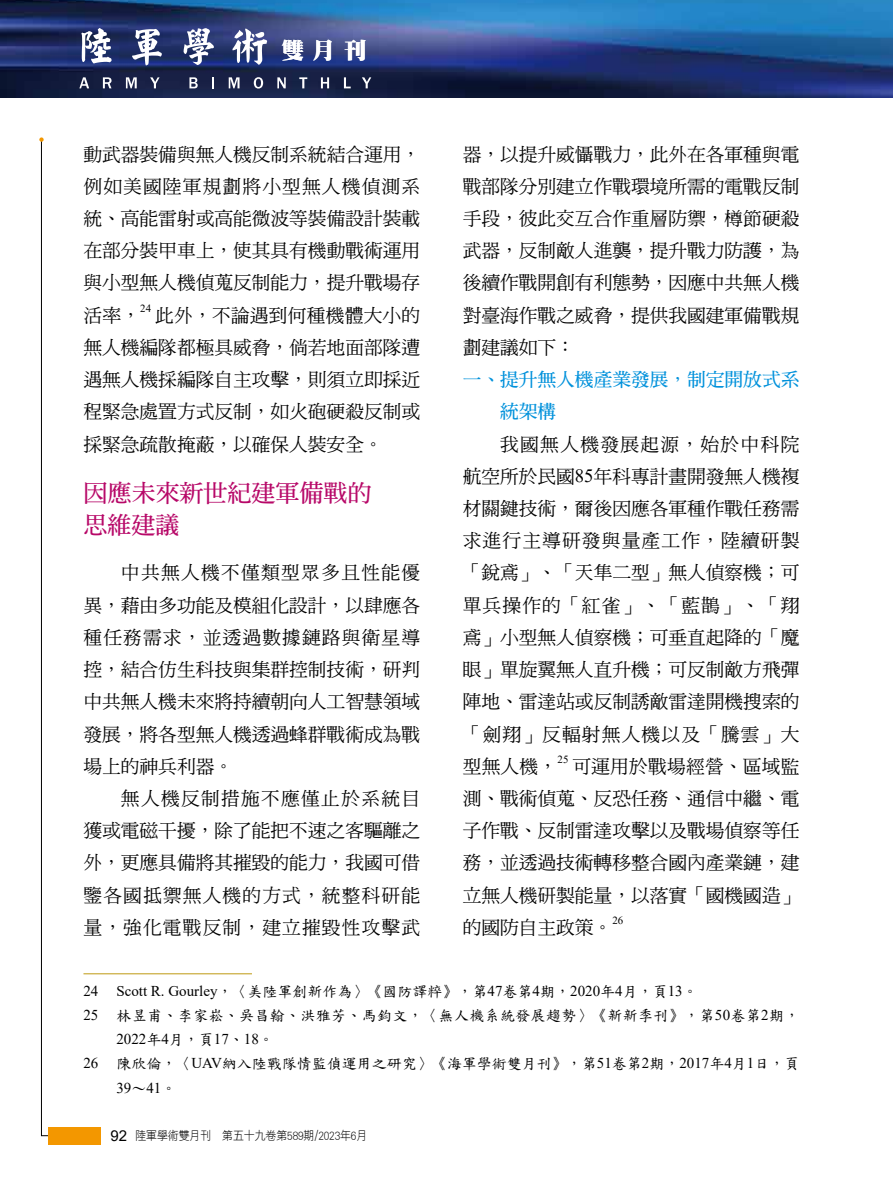
<style>
.page{position:relative;width:893px;height:1191px;background:#fff}
.page>*{position:absolute;margin:0;border:0;box-sizing:border-box;transform-origin:0 0}
.t1{font:24px/32.2px "DF Ming Bd HK BF";color:#b70868}
.t2{font:22.5px "DF Ming W12 WIN BF";color:#fff}
.t3{font:18.75px/32.2px "DF Ming Md HK BF";color:#000;text-align:justify}
.t4{font:18.75px/32.2px "DF Ming Bd HK BF";color:#0091db}
.t5{font:15px/24.2px "DF Kai Shu SB Estd BF";letter-spacing:.025em;color:#000}
.t6{font:15px "DF Kai Shu SB Estd BF";color:#000}
.t7{font:15px "Times New Roman";color:#000}
.t8{font:12px "DF Hei Lt HKP BF";color:#000;scale:.9 1}
.t9{font:10.95px "Times New Roman";color:#000}
.s1{font-family:"Times New Roman"}
.s2{font-family:"DF Kai Shu SB Estd BF"}
.s3{font-family:"Arial";font-size:15px}
</style>
<div class="page">
<img style="left:0;top:0;width:893px;height:97px">
<svg style="left:79px;top:77px;width:10px;height:11px"></svg>
<svg style="left:103px;top:77px;width:9px;height:11px"></svg>
<svg style="left:126px;top:77px;width:11px;height:11px"></svg>
<svg style="left:150px;top:77px;width:10px;height:11px"></svg>
<svg style="left:189px;top:77px;width:9px;height:11px"></svg>
<svg style="left:212px;top:77px;width:2px;height:11px"></svg>
<svg style="left:229px;top:77px;width:11px;height:11px"></svg>
<svg style="left:254px;top:77px;width:9px;height:12px"></svg>
<svg style="left:277px;top:77px;width:9px;height:11px"></svg>
<svg style="left:299px;top:77px;width:8px;height:11px"></svg>
<svg style="left:321px;top:77px;width:8px;height:11px"></svg>
<svg style="left:344px;top:77px;width:7px;height:11px"></svg>
<svg style="left:362px;top:77px;width:9px;height:11px"></svg>
<svg style="left:81px;top:28px;width:31px;height:35px"></svg>
<svg style="left:132px;top:29px;width:30px;height:37px"></svg>
<svg style="left:184px;top:28px;width:30px;height:37px"></svg>
<svg style="left:232px;top:29px;width:35px;height:36px"></svg>
<svg style="left:41px;top:142px;width:48px;height:994px"></svg>
<div style="left:48px;top:1127px;width:53px;height:17px;background:#f39700"></div>
<svg style="left:39px;top:137px;width:5px;height:5px"></svg>
<hr style="left:83px;top:973px;width:169px;height:1px;background:#be9a11">
<p class="t2" style="left:282px;top:39px;width:87px">雙月刊</p>
<p class="t3" style="left:83px;top:138px;width:338px">動武器裝備與無人機反制系統結合運用，例如美國陸軍規劃將小型無人機偵測系統、高能雷射或高能微波等裝備設計裝載在部分裝甲車上，使其具有機動戰術運用與小型無人機偵蒐反制能力，提升戰場存活率，</p>
<p class="t9" style="left:140px;top:301px;width:13px">24</p>
<p class="t3" style="left:83px;top:299px;width:338px;text-indent:72px">此外，不論遇到何種機體大小的無人機編隊都極具威脅，倘若地面部隊遭遇無人機採編隊自主攻擊，則須立即採近程緊急處置方式反制，如火砲硬殺反制或採緊急疏散掩蔽，以確保人裝安全。</p>
<p class="t1" style="left:83px;top:476px;width:289px">因應未來新世紀建軍備戰的思維建議</p>
<p class="t3" style="left:83px;top:556px;width:338px;text-indent:38px">中共無人機不僅類型眾多且性能優異，藉由多功能及模組化設計，以肆應各種任務需求，並透過數據鏈路與衛星導控，結合仿生科技與集群控制技術，研判中共無人機未來將持續朝向人工智慧領域發展，將各型無人機透過蜂群戰術成為戰場上的神兵利器。</p>
<p class="t3" style="left:83px;top:782px;width:338px;text-indent:38px">無人機反制措施不應僅止於系統目獲或電磁干擾，除了能把不速之客驅離之外，更應具備將其摧毀的能力，我國可借鑒各國抵禦無人機的方式，統整科研能量，強化電戰反制，建立摧毀性攻擊武</p>
<p class="t3" style="left:463px;top:138px;width:338px">器，以提升威懾戰力，此外在各軍種與電戰部隊分別建立作戰環境所需的電戰反制手段，彼此交互合作重層防禦，樽節硬殺武器，反制敵人進襲，提升戰力防護，為後續作戰開創有利態勢，因應中共無人機對臺海作戰之威脅，提供我國建軍備戰規劃建議如下：</p>
<p class="t4" style="left:500px;top:363px;width:301px;text-indent:-38px">一、提升無人機產業發展，制定開放式系統架構</p>
<p class="t3" style="left:463px;top:428px;width:338px;text-indent:38px">我國無人機發展起源，始於中科院航空所於民國<span class="s1">85</span>年科專計畫開發無人機複材關鍵技術，爾後因應各軍種作戰任務需求進行主導研發與量產工作，陸續研製「銳鳶」、「天隼二型」無人偵察機；可單兵操作的「紅雀」、「藍鵲」、「翔鳶」小型無人偵察機；可垂直起降的「魔眼」單旋翼無人直升機；可反制敵方飛彈陣地、雷達站或反制誘敵雷達開機搜索的「劍翔」反輻射無人機以及「騰雲」大型無人機，</p>
<p class="t9" style="left:557px;top:751px;width:13px">25</p>
<p class="t3" style="left:463px;top:750px;width:338px;text-indent:110px">可運用於戰場經營、區域監測、戰術偵蒐、反恐任務、通信中繼、電子作戰、反制雷達攻擊以及戰場偵察等任務，並透過技術轉移整合國內產業鏈，建立無人機研製能量，以落實「國機國造」的國防自主政策。</p>
<p class="t9" style="left:612px;top:913px;width:12px">26</p>
<p class="t5" style="left:83px;top:979px;width:717px"><span class="s1">24 Scott R. Gourley</span>，〈美陸軍創新作為〉《國防譯粹》，第<span class="s1">47</span>卷第<span class="s1">4</span>期，<span class="s1">2020</span>年<span class="s1">4</span>月，頁<span class="s1">13</span>。<br><span class="s1">25</span> 林昱甫、李家崧、吳昌翰、洪雅芳、馬鈞文，〈無人機系統發展趨勢〉《新新季刊》，第<span class="s1">50</span>卷第<span class="s1">2</span>期，</p>
<p class="t7" style="left:116px;top:1028px;width:159px">2022<span class="s2">年</span>4<span class="s2">月，頁</span>17<span class="s2">、</span>18<span class="s2">。</span></p>
<p class="t6" style="left:83px;top:1056px;width:717px"><span class="s1">26</span> 陳欣倫，〈<span class="s1">UAV</span>納入陸戰隊情監偵運用之研究〉《海軍學術雙月刊》，第<span class="s1">51</span>卷第<span class="s1">2</span>期，<span class="s1">2017</span>年<span class="s1">4</span>月<span class="s1">1</span>日，頁</p>
<p class="t7" style="left:116px;top:1077px;width:61px">39<span class="s2">～</span>41<span class="s2">。</span></p>
<p class="t8" style="left:111px;top:1129px;width:287px"><span class="s3">92</span> 陸軍學術雙月刊　第五十九卷第589期/2023年6月</p>
</div>
